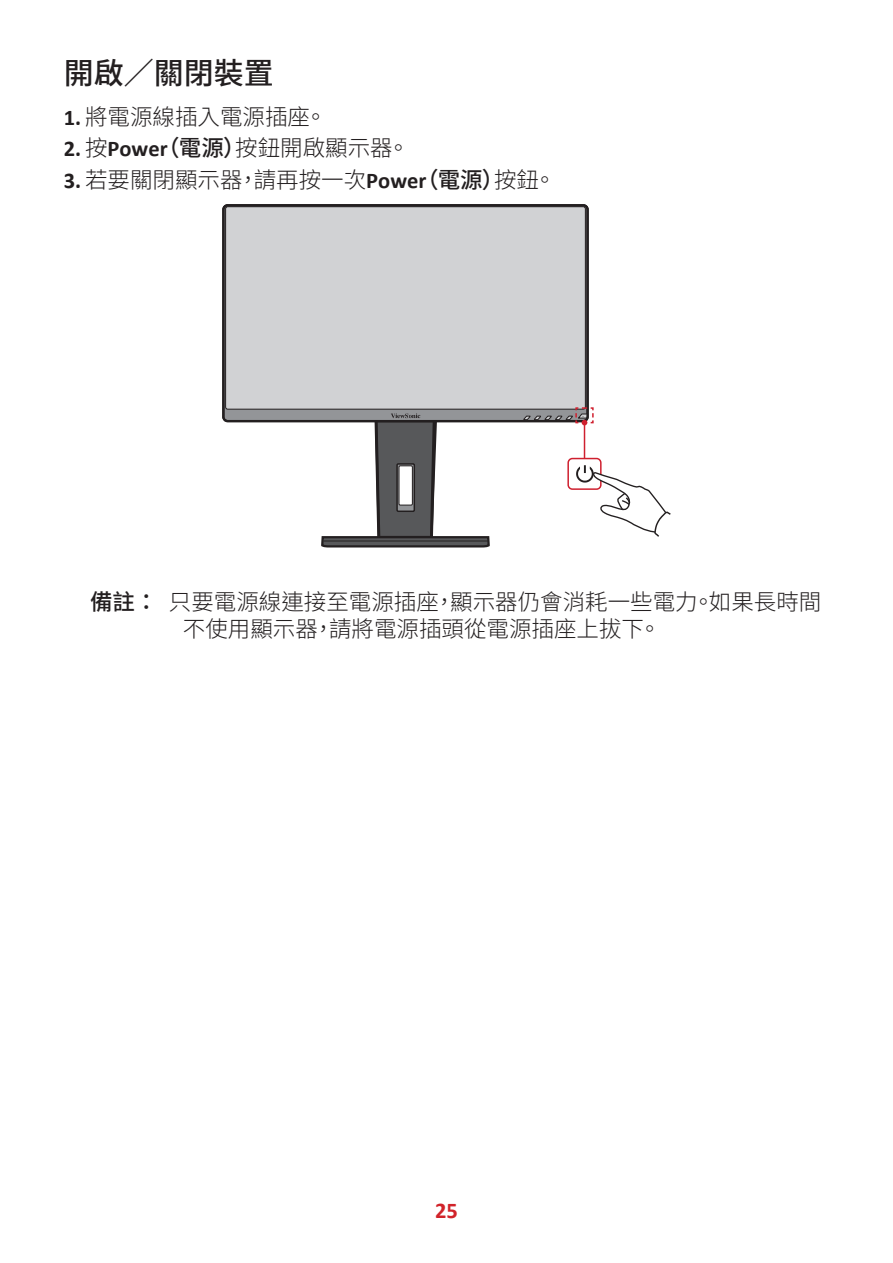
<style>
.page{position:relative;width:893px;height:1263px;background:#fff}
.page>*{position:absolute;margin:0;border:0;box-sizing:border-box;transform-origin:0 0}
.t1{font:500 30px "Noto Sans TC";color:#231f20}
.t2{font:300 22.5px/27px "Noto Sans TC";color:#231f20}
.t3{font:700 22.5px "Calibri";color:#d1232a}
.s1{font-family:"Calibri";font-weight:700}
.s2{font-weight:500}
</style>
<div class="page">
<div style="left:223px;top:205px;width:365px;height:216px;background:#939598;border-radius:4px"></div>
<div style="left:226px;top:207px;width:359px;height:202px;background:#d1d2d4;border-radius:2px"></div>
<div style="left:225px;top:206px;width:361px;height:204px;border:1px solid #231f20;border-radius:2px"></div>
<svg style="left:320px;top:413px;width:171px;height:134px"></svg>
<hr style="left:324px;top:540px;width:164px;height:1px;background:#231f20">
<svg style="left:397px;top:464px;width:17px;height:47px"></svg>
<div style="left:396px;top:463px;width:19px;height:49px;border:2px solid #231f20"></div>
<div style="left:399px;top:466px;width:13px;height:39px;background:#fff"></div>
<div style="left:399px;top:466px;width:14px;height:39px;border:1px solid #231f20"></div>
<div style="left:222px;top:204px;width:367px;height:218px;border:2px solid #231f20;border-radius:4px"></div>
<div style="left:567px;top:458px;width:35px;height:32px;border:2px solid #cf202f;border-radius:4px"></div>
<svg style="left:576px;top:465px;width:95px;height:72px"></svg>
<hr style="left:584px;top:423px;width:1px;height:35px;background:#cf202f">
<svg style="left:523px;top:407px;width:71px;height:18px"></svg>
<h1 class="t1" style="left:64px;top:56px;width:211px">開啟／關閉裝置</h1>
<p class="t2" style="left:64px;top:104px;width:265px"><span class="s1">1.</span> 將電源線插入電源插座。</p>
<p class="t2" style="left:64px;top:135px;width:347px"><span class="s1">2.</span> 按<span class="s1">Power</span><span class="s2">（電源）</span>按鈕開啟顯示器。</p>
<p class="t2" style="left:64px;top:166px;width:494px"><span class="s1">3.</span> 若要關閉顯示器，請再按一次<span class="s1">Power</span><span class="s2">（電源）</span>按鈕。</p>
<p class="t2" style="left:183px;top:589px;width:640px;text-indent:-93px"><span class="s2">備註：</span> 只要電源線連接至電源插座，顯示器仍會消耗一些電力。如果長時間不使用顯示器，請將電源插頭從電源插座上拔下。</p>
<p class="t3" style="left:435px;top:1194px;width:24px">25</p>
</div>
